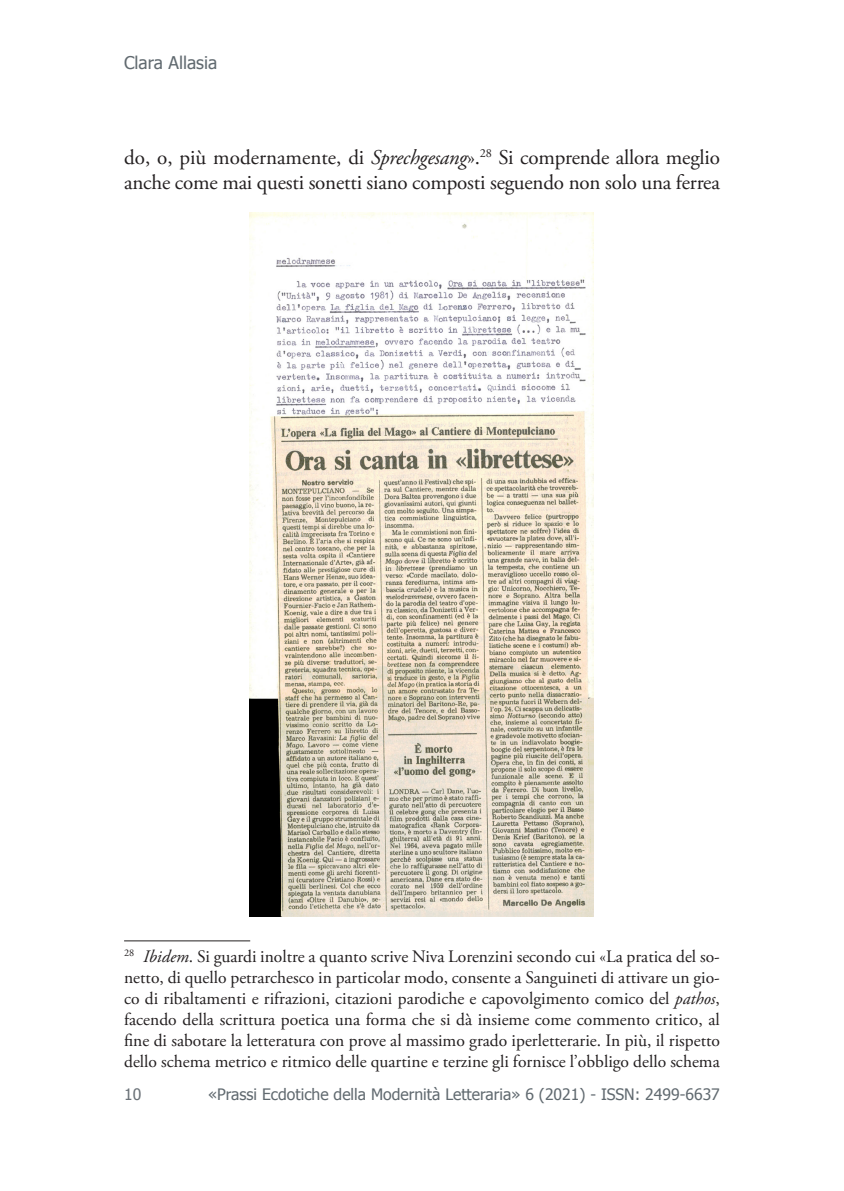
<style>
.page{position:relative;width:844px;height:1191px;background:#fff}
.page>*{position:absolute;margin:0;border:0;box-sizing:border-box;transform-origin:0 0}
.Corpo_del_testo{font:21px/25.2px "Adobe Garamond Pro";letter-spacing:-.01em;color:#231f20}
.note{font:17.5px/21px "Adobe Garamond Pro";color:#231f20;text-align:justify}
.t1{font:17.5px "Tahoma";color:#616a70}
.t2{font:15.75px "Tahoma";color:#616a70}
.t3{font:15.75px "Tahoma";color:#6b7278}
.s1{font-style:italic}
</style>
<div class="page">
<hr style="left:124px;top:940px;width:126px;height:1px;background:#231f20">
<img style="left:249px;top:212px;width:344px;height:704px">
<p class="t1" style="left:124px;top:51px;width:95px">Clara Allasia</p>
<p class="Corpo_del_testo" style="left:124px;top:146px;width:597px">do, o, più modernamente, di <span class="s1">Sprechgesang</span>».<sup>28</sup> Si comprende allora meglio anche come mai questi sonetti siano composti seguendo non solo una ferrea</p>
<p class="note" style="left:124px;top:946px;width:597px"><sup>28</sup> <span class="s1">Ibidem</span>. Si guardi inoltre a quanto scrive Niva Lorenzini secondo cui «La pratica del so&shy;netto, di quello petrarchesco in particolar modo, consente a Sanguineti di attivare un gio&shy;co di ribaltamenti e rifrazioni, citazioni parodiche e capovolgimento comico del <span class="s1">pathos</span>, facendo della scrittura poetica una forma che si dà insieme come commento critico, al fine di sabotare la letteratura con prove al massimo grado iperletterarie. In più, il rispetto dello schema metrico e ritmico delle quartine e terzine gli fornisce l’obbligo dello schema</p>
<p class="t3" style="left:124px;top:1083px;width:19px">10</p>
<p class="t2" style="left:208px;top:1083px;width:513px">«Prassi Ecdotiche della Modernità Letteraria» 6 (2021) - ISSN: 2499-6637</p>
</div>
